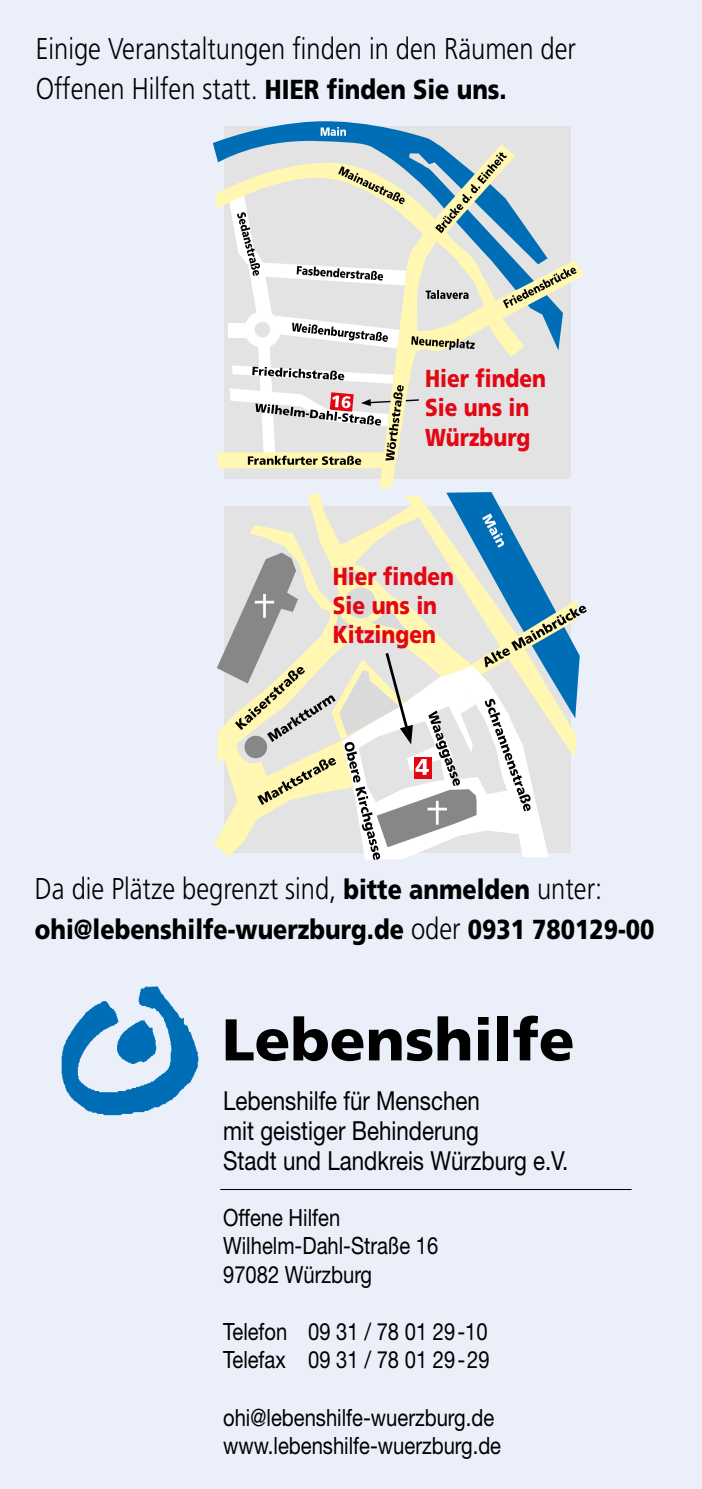
<style>
.page{position:relative;width:702px;height:1489px;background:#fff}
.page>*{position:absolute;margin:0;border:0;box-sizing:border-box;transform-origin:0 0}
.t1{font:900 58.75px "Frutiger";color:#000}
.t2{font:300 30px/40px "Frutiger";color:#000;scale:.85 1}
.t3{font:900 27.5px "Frutiger";color:#000;scale:.85 1}
.t4{font:26.25px/30px "Helvetica Neue";color:#000;scale:.85 1}
.t5{font:900 24.5px/29.5px "Frutiger";color:#e30613;scale:.85 1}
.t6{font:23.75px/28.5px "Helvetica Neue";color:#000;scale:.85 1}
.s1{font-weight:900;font-size:27.5px}
.s2{font-weight:300;font-size:30px}
</style>
<div class="page">
<div style="left:0;top:0;width:702px;height:1488px;background:#ebeff9"></div>
<img style="left:61px;top:986px;width:138px;height:130px">
<hr style="left:220px;top:1188px;width:411px;height:1px;background:#000">
<svg style="left:214px;top:492px;width:372px;height:368px;background:#d3d8d1"></svg>
<svg style="left:213px;top:121px;width:350px;height:30px"></svg>
<svg style="left:320px;top:127px;width:26px;height:9px"></svg>
<svg style="left:215px;top:144px;width:369px;height:344px"></svg>
<svg style="left:218px;top:152px;width:358px;height:316px;background:#d3d8d3"></svg>
<p class="t2" style="left:36px;top:29px;width:637px">Einige Veranstaltungen finden in den Räumen der<br>Offenen Hilfen statt. <span class="s1">HIER finden Sie uns.</span></p>
<p class="t5" style="left:425px;top:363px;width:144px">Hier finden<br>Sie uns in<br>Würzburg</p>
<p class="t5" style="left:333px;top:561px;width:144px">Hier finden<br>Sie uns in<br>Kitzingen</p>
<p class="t2" style="left:35px;top:869px;width:669px">Da die Plätze begrenzt sind, <span class="s1">bitte anmelden</span> unter:</p>
<p class="t3" style="left:35px;top:913px;width:730px">ohi@lebenshilfe-wuerzburg.de <span class="s2">oder</span> 0931 780129-00</p>
<h1 class="t1" style="left:222px;top:1004px;width:354px">Lebenshilfe</h1>
<p class="t4" style="left:223px;top:1084px;width:407px">Lebenshilfe für Menschen<br>mit geistiger Behinderung<br>Stadt und Landkreis Würzburg e.V.</p>
<p class="t6" style="left:223px;top:1202px;width:254px">Offene Hilfen<br>Wilhelm-Dahl-Straße 16<br>97082 Würzburg</p>
<p class="t6" style="left:223px;top:1316px;width:315px">Telefon 09 31 / 78 01 29-10<br>Telefax 09 31 / 78 01 29-29</p>
<p class="t6" style="left:223px;top:1402px;width:328px">ohi@lebenshilfe-wuerzburg.de www.lebenshilfe-wuerzburg.de</p>
</div>
